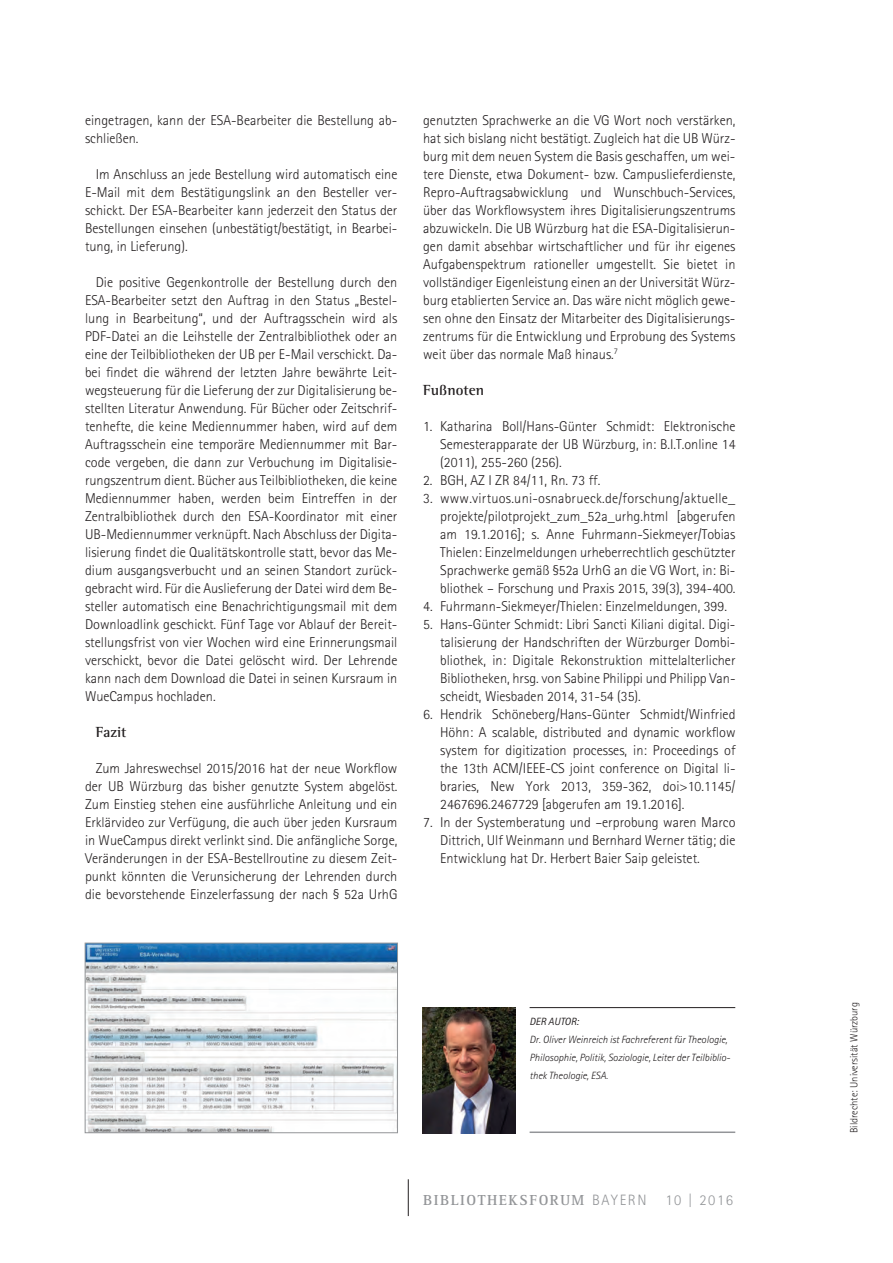
<style>
.page{position:relative;width:893px;height:1263px;background:#fff}
.page>*{position:absolute;margin:0;border:0;box-sizing:border-box;transform-origin:0 0}
.t1{font:700 15px "Rotis Serif Std";letter-spacing:.1em;color:#939598}
.t2{font:700 15px "Rotis Semi Serif Std";color:#231f20}
.t3{font:300 15px "Rotis Sans Serif Std";letter-spacing:.1em;color:#939598}
.t4{font:300 14.25px/18px "Rotis Sans Serif Std";color:#231f20;text-align:justify}
.t5{font:italic 300 10.5px/18px "Rotis Sans Serif Std";color:#231f20}
.t6{font:300 10.5px "Rotis Sans Serif Std";color:#231f20}
.t7{font:italic 10.5px "Rotis Sans Serif Std";color:#231f20}
.s1{font-family:"Rotis Sans Serif Std";font-weight:300}
</style>
<div class="page">
<hr style="left:408px;top:1179px;width:1px;height:37px;background:#231f20">
<hr style="left:530px;top:1007px;width:205px;height:1px;background:#231f20">
<hr style="left:530px;top:1131px;width:205px;height:2px;background:#939598">
<img style="left:423px;top:1007px;width:93px;height:126px">
<img style="left:87px;top:945px;width:309px;height:186px">
<div style="left:85px;top:943px;width:313px;height:190px;border:1px solid #939598"></div>
<p class="t4" style="left:85px;top:113px;width:314px">eingetragen, kann der ESA-Bearbeiter die Bestellung ab&shy;schließen.</p>
<p class="t4" style="left:85px;top:167px;width:314px;text-indent:11px">Im Anschluss an jede Bestellung wird automatisch eine E-Mail mit dem Bestätigungslink an den Besteller ver&shy;schickt. Der ESA-Bearbeiter kann jederzeit den Status der Bestellungen einsehen (unbestätigt/bestätigt, in Bearbei&shy;tung, in Lieferung).</p>
<p class="t4" style="left:85px;top:275px;width:314px;text-indent:11px">Die positive Gegenkontrolle der Bestellung durch den ESA-Bearbeiter setzt den Auftrag in den Status „Bestel&shy;lung in Bearbeitung“, und der Auftragsschein wird als PDF-Datei an die Leihstelle der Zentralbibliothek oder an eine der Teilbibliotheken der UB per E-Mail verschickt. Da&shy;bei findet die während der letzten Jahre bewährte Leit&shy;wegsteuerung für die Lieferung der zur Digitalisierung be&shy;stellten Literatur Anwendung. Für Bücher oder Zeitschrif&shy;tenhefte, die keine Mediennummer haben, wird auf dem Auftragsschein eine temporäre Mediennummer mit Bar&shy;code vergeben, die dann zur Verbuchung im Digitalisie&shy;rungszentrum dient. Bücher aus Teilbibliotheken, die keine Mediennummer haben, werden beim Eintreffen in der Zentralbibliothek durch den ESA-Koordinator mit einer UB-Mediennummer verknüpft. Nach Abschluss der Digita&shy;lisierung findet die Qualitätskontrolle statt, bevor das Me&shy;dium ausgangsverbucht und an seinen Standort zurück&shy;gebracht wird. Für die Auslieferung der Datei wird dem Be&shy;steller automatisch eine Benachrichtigungsmail mit dem Downloadlink geschickt. Fünf Tage vor Ablauf der Bereit&shy;stellungsfrist von vier Wochen wird eine Erinnerungsmail verschickt, bevor die Datei gelöscht wird. Der Lehrende kann nach dem Download die Datei in seinen Kursraum in WueCampus hochladen.</p>
<p class="t2" style="left:96px;top:727px;width:32px">Fazit</p>
<p class="t4" style="left:85px;top:761px;width:314px;text-indent:11px">Zum Jahreswechsel 2015/2016 hat der neue Workflow der UB Würzburg das bisher genutzte System abgelöst.<br>Zum Einstieg stehen eine ausführliche Anleitung und ein Erklärvideo zur Verfügung, die auch über jeden Kursraum in WueCampus direkt verlinkt sind. Die anfängliche Sorge, Veränderungen in der ESA-Bestellroutine zu diesem Zeit&shy;punkt könnten die Verunsicherung der Lehrenden durch die bevorstehende Einzelerfassung der nach § 52a UrhG</p>
<p class="t4" style="left:423px;top:113px;width:314px">genutzten Sprachwerke an die VG Wort noch verstärken, hat sich bislang nicht bestätigt. Zugleich hat die UB Würz&shy;burg mit dem neuen System die Basis geschaffen, um wei&shy;tere Dienste, etwa Dokument- bzw. Campuslieferdienste, Repro-Auftragsabwicklung und Wunschbuch-Services, über das Workflowsystem ihres Digitalisierungszentrums abzuwickeln. Die UB Würzburg hat die ESA-Digitalisierun&shy;gen damit absehbar wirtschaftlicher und für ihr eigenes Aufgabenspektrum rationeller umgestellt. Sie bietet in vollständiger Eigenleistung einen an der Universität Würz&shy;burg etablierten Service an. Das wäre nicht möglich gewe&shy;sen ohne den Einsatz der Mitarbeiter des Digitalisierungs&shy;zentrums für die Entwicklung und Erprobung des Systems weit über das normale Maß hinaus.<sup>7</sup></p>
<p class="t2" style="left:423px;top:385px;width:62px">Fußnoten</p>
<p class="t4" style="left:440px;top:419px;width:297px;text-indent:-17px">1. Katharina Boll/Hans-Günter Schmidt: Elektronische Semesterapparate der UB Würzburg, in: B.I.T.online 14 (2011), 255-260 (256).</p>
<p class="t4" style="left:423px;top:473px;width:179px">2. BGH, AZ I ZR 84/11, Rn. 73 ff.</p>
<p class="t4" style="left:440px;top:491px;width:297px;text-indent:-17px">3. www.virtuos.uni-osnabrueck.de/forschung/aktuelle_ projekte/pilotprojekt_zum_52a_urhg.html [abgerufen am 19.1.2016]; s. Anne Fuhrmann-Siekmeyer/Tobias Thielen: Einzelmeldungen urheberrechtlich geschützter Sprachwerke gemäß §52a UrhG an die VG Wort, in: Bi&shy;bliothek – Forschung und Praxis 2015, 39(3), 394-400.</p>
<p class="t4" style="left:423px;top:599px;width:305px">4. Fuhrmann-Siekmeyer/Thielen: Einzelmeldungen, 399.</p>
<p class="t4" style="left:440px;top:617px;width:297px;text-indent:-17px">5. Hans-Günter Schmidt: Libri Sancti Kiliani digital. Digi&shy;talisierung der Handschriften der Würzburger Dombi&shy;bliothek, in: Digitale Rekonstruktion mittelalterlicher Bibliotheken, hrsg. von Sabine Philippi und Philipp Van&shy;scheidt, Wiesbaden 2014, 31-54 (35).</p>
<p class="t4" style="left:440px;top:707px;width:297px;text-indent:-17px">6. Hendrik Schöneberg/Hans-Günter Schmidt/Winfried Höhn: A scalable, distributed and dynamic workflow system for digitization processes, in: Proceedings of the 13th ACM/IEEE-CS joint conference on Digital li&shy;braries, New York 2013, 359-362, doi&gt;10.1145/ 2467696.2467729 [abgerufen am 19.1.2016].</p>
<p class="t4" style="left:440px;top:815px;width:297px;text-indent:-17px">7. In der Systemberatung und –erprobung waren Marco Dittrich, Ulf Weinmann und Bernhard Werner tätig; die Entwicklung hat Dr. Herbert Baier Saip geleistet.</p>
<p class="t7" style="left:530px;top:1018px;width:51px">DER AUTOR:</p>
<p class="t5" style="left:530px;top:1032px;width:202px">Dr. Oliver Weinreich ist Fachreferent für Theologie,<br>Philosophie, Politik, Soziologie, Leiter der Teilbiblio&shy;thek Theologie, ESA.</p>
<p class="t1" style="left:423px;top:1195px;width:225px">BIBLIOTHEKSFORUM <span class="s1">BAYERN</span></p>
<p class="t3" style="left:665px;top:1195px;width:69px">10 | 2016</p>
<p class="t6" style="left:850px;top:1133px;width:132px;rotate:-90deg">Bildrechte: Universität Würzburg</p>
</div>
